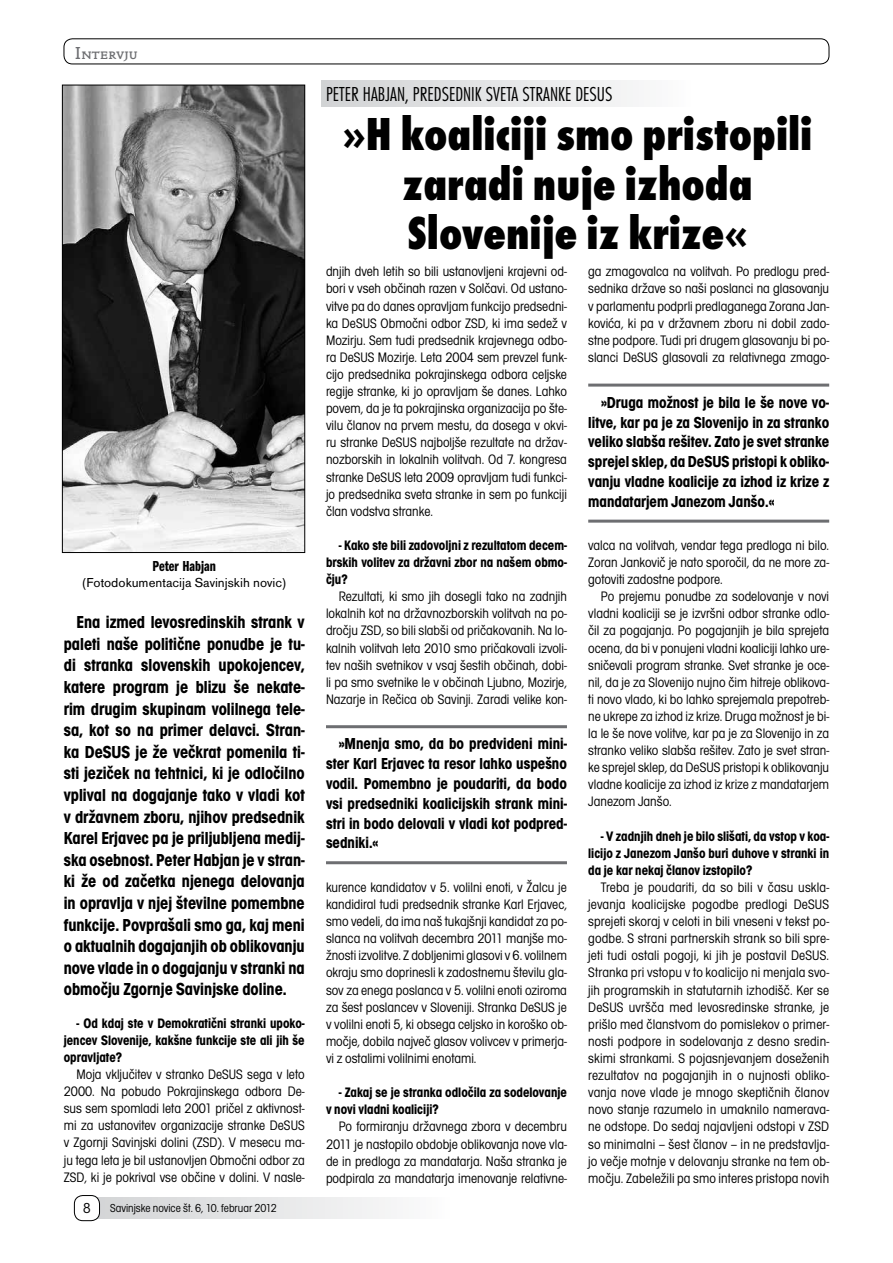
<style>
.page{position:relative;width:893px;height:1263px;background:#fff}
.page>*{position:absolute;margin:0;border:0;box-sizing:border-box;transform-origin:0 0}
.t1{font:48px/49.5px "Futura TEE Extr Bold Cond";color:#000;text-align:center}
.t2{font:21px "Futura TEE Ligh Cond";color:#000}
.t3{font:700 condensed 18px/21.6px "Avant Gar Got Itc TEE";color:#000;text-align:justify}
.t4{font:18px "Golden Typ SC Itc TEE Orig";color:#6d6e71}
.t5{font:700 condensed 16.5px/19.8px "Avant Gar Got Itc TEE";color:#000;text-align:justify}
.t6{font:15px "Franklin Got Itc TEE Demi Comp";color:#000}
.t7{font:condensed 15px "Avant Gar Got Itc TEE";color:#000}
.t8{font:condensed 14.25px/17.1px "Avant Gar Got Itc TEE";color:#000;text-align:justify}
.t9{font:700 condensed 14.25px/17.1px "Avant Gar Got Itc TEE";color:#000;text-align:justify}
.t10{font:13.5px "Accius TEE";color:#000}
.t11{font:condensed 12px "Avant Gar Got Itc TEE";color:#000}
</style>
<div class="page">
<div style="left:78px;top:1197px;width:372px;height:22px;background:linear-gradient(to right,#cfd0d1,#fdfdfd)"></div>
<div style="left:74px;top:1195px;width:26px;height:26px;background:#fff;border-radius:9px"></div>
<div style="left:74px;top:1195px;width:26px;height:26px;border:1px solid #000;border-radius:9px"></div>
<div style="left:64px;top:39px;width:765px;height:25px;border:1px solid #000;border-radius:9px"></div>
<div style="left:322px;top:81px;width:370px;height:25px;background:linear-gradient(to right,#d1d2d4,#fcfcfc)"></div>
<img style="left:64px;top:87px;width:239px;height:464px">
<div style="left:62px;top:85px;width:243px;height:468px;border:1px solid #000"></div>
<hr style="left:588px;top:384px;width:241px;height:3px;background:#6d6e71">
<hr style="left:588px;top:520px;width:241px;height:3px;background:#6d6e71">
<hr style="left:326px;top:725px;width:241px;height:3px;background:#6d6e71">
<hr style="left:326px;top:861px;width:241px;height:3px;background:#6d6e71">
<p class="t4" style="left:74px;top:43px;width:65px">Intervju</p>
<p class="t6" style="left:153px;top:558px;width:65px">Peter Habjan</p>
<p class="t10" style="left:83px;top:575px;width:205px">(Fotodokumentacija Savinjskih novic)</p>
<p class="t3" style="left:64px;top:611px;width:242px;text-indent:13px">Ena izmed levosredinskih strank v paleti naše politične ponudbe je tu&shy;di stranka slovenskih upokojencev, katere program je blizu še nekate&shy;rim drugim skupinam volilnega tele&shy;sa, kot so na primer delavci. Stran&shy;ka DeSUS je že večkrat pomenila ti&shy;sti jeziček na tehtnici, ki je odločilno vplival na dogajanje tako v vladi kot v državnem zboru, njihov predsednik Karel Erjavec pa je priljubljena medij&shy;ska osebnost. Peter Habjan je v stran&shy;ki že od začetka njenega delovanja in opravlja v njej številne pomembne funkcije. Povprašali smo ga, kaj meni o aktualnih dogajanjih ob oblikovanju nove vlade in o dogajanju v stranki na območju Zgornje Savinjske doline.</p>
<p class="t9" style="left:64px;top:1014px;width:242px;text-indent:13px">- Od kdaj ste v Demokratični stranki upoko&shy;jencev Slovenije, kakšne funkcije ste ali jih še opravljate?</p>
<p class="t8" style="left:64px;top:1066px;width:242px;text-indent:13px">Moja vključitev v stranko DeSUS sega v leto 2000. Na pobudo Pokrajinskega odbora De&shy;sus sem spomladi leta 2001 pričel z aktivnost&shy;mi za ustanovitev organizacije stranke DeSUS v Zgornji Savinjski dolini (ZSD). V mesecu ma&shy;ju tega leta je bil ustanovljen Območni odbor za ZSD, ki je pokrival vse občine v dolini. V nasle-</p>
<p class="t7" style="left:83px;top:1199px;width:9px">8</p>
<p class="t11" style="left:110px;top:1201px;width:168px">Savinjske novice št. 6, 10. februar 2012</p>
<h2 class="t2" style="left:326px;top:82px;width:288px">PETER HABJAN, PREDSEDNIK SVETA STRANKE DESUS</h2>
<h1 class="t1" style="left:343px;top:110px;width:471px">»H koaliciji smo pristopili zaradi nuje izhoda<br>Slovenije iz krize«</h1>
<p class="t8" style="left:326px;top:263px;width:242px">dnjih dveh letih so bili ustanovljeni krajevni od&shy;bori v vseh občinah razen v Solčavi. Od ustano&shy;vitve pa do danes opravljam funkcijo predsedni&shy;ka DeSUS Območni odbor ZSD, ki ima sedež v Mozirju. Sem tudi predsednik krajevnega odbo&shy;ra DeSUS Mozirje. Leta 2004 sem prevzel funk&shy;cijo predsednika pokrajinskega odbora celjske regije stranke, ki jo opravljam še danes. Lahko povem, da je ta pokrajinska organizacija po šte&shy;vilu članov na prvem mestu, da dosega v okvi&shy;ru stranke DeSUS najboljše rezultate na držav&shy;nozborskih in lokalnih volitvah. Od 7. kongresa stranke DeSUS leta 2009 opravljam tudi funkci&shy;jo predsednika sveta stranke in sem po funkciji član vodstva stranke.</p>
<p class="t9" style="left:326px;top:537px;width:242px;text-indent:13px">- Kako ste bili zadovoljni z rezultatom decem&shy;brskih volitev za državni zbor na našem obmo&shy;čju?</p>
<p class="t8" style="left:326px;top:588px;width:242px;text-indent:13px">Rezultati, ki smo jih dosegli tako na zadnjih lokalnih kot na državnozborskih volitvah na po&shy;dročju ZSD, so bili slabši od pričakovanih. Na lo&shy;kalnih volitvah leta 2010 smo pričakovali izvoli&shy;tev naših svetnikov v vsaj šestih občinah, dobi&shy;li pa smo svetnike le v občinah Ljubno, Mozirje, Nazarje in Rečica ob Savinji. Zaradi velike kon-</p>
<p class="t5" style="left:326px;top:734px;width:242px;text-indent:13px">»Mnenja smo, da bo predvideni mini&shy;ster Karl Erjavec ta resor lahko uspešno vodil. Pomembno je poudariti, da bodo vsi predsedniki koalicijskih strank mini&shy;stri in bodo delovali v vladi kot podpred&shy;sedniki.«</p>
<p class="t8" style="left:326px;top:879px;width:242px">kurence kandidatov v 5. volilni enoti, v Žalcu je kandidiral tudi predsednik stranke Karl Erjavec, smo vedeli, da ima naš tukajšnji kandidat za po&shy;slanca na volitvah decembra 2011 manjše mo&shy;žnosti izvolitve. Z dobljenimi glasovi v 6. volilnem okraju smo doprinesli k zadostnemu številu gla&shy;sov za enega poslanca v 5. volilni enoti oziroma za šest poslancev v Sloveniji. Stranka DeSUS je v volilni enoti 5, ki obsega celjsko in koroško ob&shy;močje, dobila največ glasov volivcev v primerja&shy;vi z ostalimi volilnimi enotami.</p>
<p class="t9" style="left:326px;top:1084px;width:242px;text-indent:13px">- Zakaj se je stranka odločila za sodelovanje v novi vladni koaliciji?</p>
<p class="t8" style="left:326px;top:1118px;width:242px;text-indent:13px">Po formiranju državnega zbora v decembru 2011 je nastopilo obdobje oblikovanja nove vla&shy;de in predloga za mandatarja. Naša stranka je podpirala za mandatarja imenovanje relativne-</p>
<p class="t8" style="left:588px;top:263px;width:242px">ga zmagovalca na volitvah. Po predlogu pred&shy;sednika države so naši poslanci na glasovanju v parlamentu podprli predlaganega Zorana Jan&shy;kovića, ki pa v državnem zboru ni dobil zado&shy;stne podpore. Tudi pri drugem glasovanju bi po&shy;slanci DeSUS glasovali za relativnega zmago-</p>
<p class="t5" style="left:588px;top:392px;width:242px;text-indent:13px">»Druga možnost je bila le še nove vo&shy;litve, kar pa je za Slovenijo in za stranko veliko slabša rešitev. Zato je svet stranke sprejel sklep, da DeSUS pristopi k obliko&shy;vanju vladne koalicije za izhod iz krize z mandatarjem Janezom Janšo.«</p>
<p class="t8" style="left:588px;top:537px;width:242px">valca na volitvah, vendar tega predloga ni bilo.<br>Zoran Jankovič je nato sporočil, da ne more za&shy;gotoviti zadostne podpore.</p>
<p class="t8" style="left:588px;top:588px;width:242px;text-indent:13px">Po prejemu ponudbe za sodelovanje v novi vladni koaliciji se je izvršni odbor stranke odlo&shy;čil za pogajanja. Po pogajanjih je bila sprejeta ocena, da bi v ponujeni vladni koaliciji lahko ure&shy;sničevali program stranke. Svet stranke je oce&shy;nil, da je za Slovenijo nujno čim hitreje oblikova&shy;ti novo vlado, ki bo lahko sprejemala prepotreb&shy;ne ukrepe za izhod iz krize. Druga možnost je bi&shy;la le še nove volitve, kar pa je za Slovenijo in za stranko veliko slabša rešitev. Zato je svet stran&shy;ke sprejel sklep, da DeSUS pristopi k oblikovanju vladne koalicije za izhod iz krize z mandatarjem Janezom Janšo.</p>
<p class="t9" style="left:588px;top:827px;width:242px;text-indent:13px">- V zadnjih dneh je bilo slišati, da vstop v koa&shy;licijo z Janezom Janšo buri duhove v stranki in da je kar nekaj članov izstopilo?</p>
<p class="t8" style="left:588px;top:879px;width:242px;text-indent:13px">Treba je poudariti, da so bili v času uskla&shy;jevanja koalicijske pogodbe predlogi DeSUS sprejeti skoraj v celoti in bili vneseni v tekst po&shy;godbe. S strani partnerskih strank so bili spre&shy;jeti tudi ostali pogoji, ki jih je postavil DeSUS.<br>Stranka pri vstopu v to koalicijo ni menjala svo&shy;jih programskih in statutarnih izhodišč. Ker se DeSUS uvršča med levosredinske stranke, je prišlo med članstvom do pomislekov o primer&shy;nosti podpore in sodelovanja z desno sredin&shy;skimi strankami. S pojasnjevanjem doseženih rezultatov na pogajanjih in o nujnosti obliko&shy;vanja nove vlade je mnogo skeptičnih članov novo stanje razumelo in umaknilo namerava&shy;ne odstope. Do sedaj najavljeni odstopi v ZSD so minimalni – šest članov – in ne predstavlja&shy;jo večje motnje v delovanju stranke na tem ob&shy;močju. Zabeležili pa smo interes pristopa novih</p>
</div>
